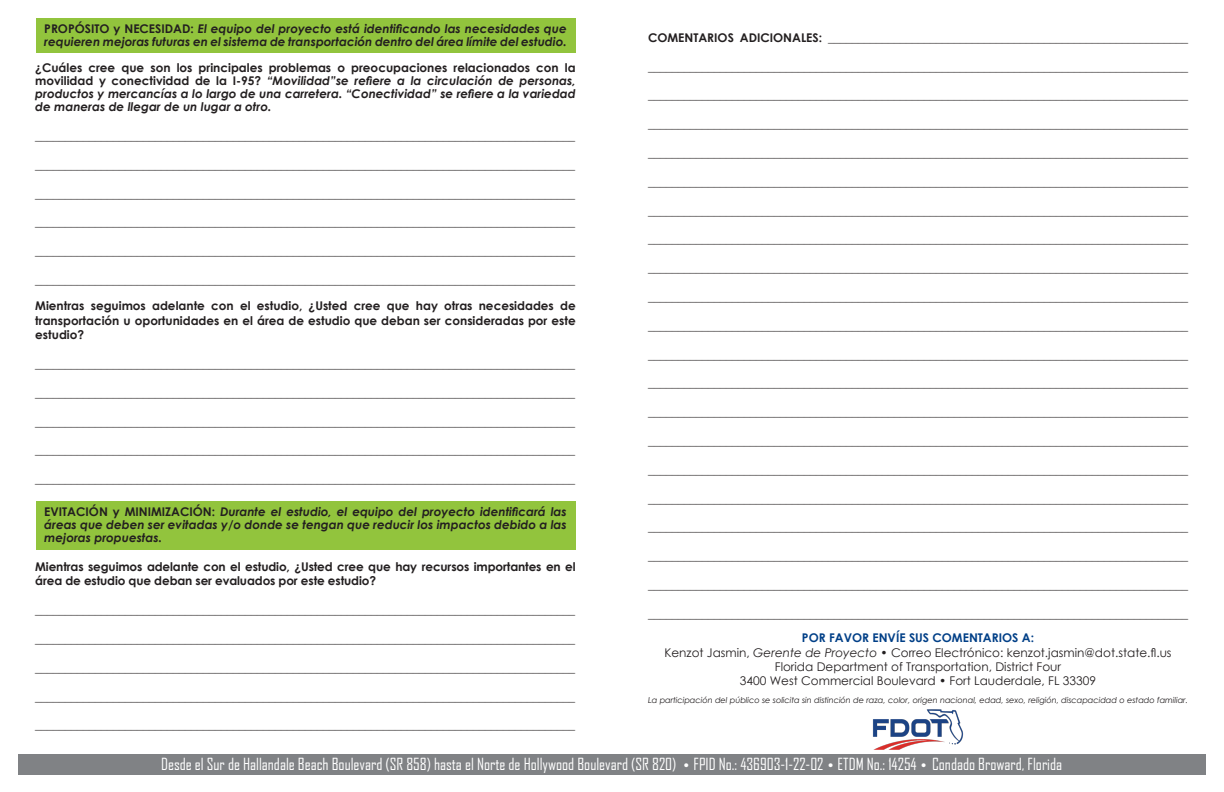
<style>
.page{position:relative;width:1224px;height:792px;background:#fff}
.page>*{position:absolute;margin:0;border:0;box-sizing:border-box;transform-origin:0 0}
.t1{font:16px "Agency FB";color:#fff}
.t2{font:12px "Century Gothic";color:#231f20}
.t3{font:italic 700 12px/13px "Century Gothic";color:#231f20;text-align:justify}
.t4{font:700 12px/14.4px "Century Gothic";letter-spacing:-.01em;color:#231f20;text-align:justify}
.t5{font:700 12px "Century Gothic";color:#003f87}
.t6{font:italic 8.2px "Century Gothic";letter-spacing:-.005em;color:#231f20}
.s1{font-style:normal}
.s2{font-family:"Century Gothic";font-weight:700;font-size:13px}
.s3{font-style:italic}
.s4{font-weight:700}
</style>
<div class="page">
<div style="left:36px;top:501px;width:540px;height:48px;background:#92c43d"></div>
<div style="left:36px;top:18px;width:540px;height:35px;background:#92c43d"></div>
<div style="left:18px;top:754px;width:1188px;height:20px;background:#808285"></div>
<img style="left:872px;top:709px;width:92px;height:41px">
<p class="t3" style="left:44px;top:22px;width:524px"><span class="s1">PROPÓSITO y NECESIDAD:</span> El equipo del proyecto está identificando las necesidades que requieren mejoras futuras en el sistema de transportación dentro del área límite del estudio.</p>
<p class="t3" style="left:35px;top:61px;width:542px"><span class="s1">¿Cuáles cree que son los principales problemas o preocupaciones relacionados con la movilidad y conectividad de la I-95?</span> “Movilidad”se refiere a la circulación de personas, productos y mercancías a lo largo de una carretera. “Conectividad” se refiere a la variedad de maneras de llegar de un lugar a otro.</p>
<p class="t2" style="left:35px;top:127px;width:542px">__________________________________________________________________________________________</p>
<p class="t2" style="left:35px;top:156px;width:542px">__________________________________________________________________________________________</p>
<p class="t2" style="left:35px;top:185px;width:542px">__________________________________________________________________________________________</p>
<p class="t2" style="left:35px;top:214px;width:542px">__________________________________________________________________________________________</p>
<p class="t2" style="left:35px;top:243px;width:542px">__________________________________________________________________________________________</p>
<p class="t2" style="left:35px;top:271px;width:542px">__________________________________________________________________________________________</p>
<p class="t4" style="left:35px;top:298px;width:542px">Mientras seguimos adelante con el estudio, ¿Usted cree que hay otras necesidades de transportación u oportunidades en el área de estudio que deban ser consideradas por este estudio?</p>
<p class="t2" style="left:35px;top:355px;width:542px">__________________________________________________________________________________________</p>
<p class="t2" style="left:35px;top:384px;width:542px">__________________________________________________________________________________________</p>
<p class="t2" style="left:35px;top:413px;width:542px">__________________________________________________________________________________________</p>
<p class="t2" style="left:35px;top:442px;width:542px">__________________________________________________________________________________________</p>
<p class="t2" style="left:35px;top:471px;width:542px">__________________________________________________________________________________________</p>
<p class="t3" style="left:44px;top:505px;width:524px"><span class="s1">EVITACIÓN y MINIMIZACIÓN:</span> Durante el estudio, el equipo del proyecto identificará las áreas que deben ser evitadas y/o donde se tengan que reducir los impactos debido a las mejoras propuestas.</p>
<p class="t4" style="left:35px;top:559px;width:542px">Mientras seguimos adelante con el estudio, ¿Usted cree que hay recursos importantes en el área de estudio que deban ser evaluados por este estudio?</p>
<p class="t2" style="left:35px;top:602px;width:542px">__________________________________________________________________________________________</p>
<p class="t2" style="left:35px;top:630px;width:542px">__________________________________________________________________________________________</p>
<p class="t2" style="left:35px;top:659px;width:542px">__________________________________________________________________________________________</p>
<p class="t2" style="left:35px;top:688px;width:542px">__________________________________________________________________________________________</p>
<p class="t2" style="left:35px;top:717px;width:542px">__________________________________________________________________________________________</p>
<p class="t1" style="left:161px;top:754px;width:903px">Desde el Sur de Hallandale Beach Boulevard (SR 858) hasta el Norte de Hollywood Boulevard (SR 820) <span class="s2">•</span> FPID No.: 436903-1-22-02 <span class="s2">•</span> ETDM No.: 14254 <span class="s2">•</span> Condado Broward, Florida</p>
<p class="t4" style="left:648px;top:30px;width:541px">COMENTARIOS ADICIONALES: ____________________________________________________________</p>
<p class="t2" style="left:648px;top:58px;width:541px">__________________________________________________________________________________________</p>
<p class="t2" style="left:648px;top:87px;width:541px">__________________________________________________________________________________________</p>
<p class="t2" style="left:648px;top:115px;width:541px">__________________________________________________________________________________________</p>
<p class="t2" style="left:648px;top:144px;width:541px">__________________________________________________________________________________________</p>
<p class="t2" style="left:648px;top:173px;width:541px">__________________________________________________________________________________________</p>
<p class="t2" style="left:648px;top:202px;width:541px">__________________________________________________________________________________________</p>
<p class="t2" style="left:648px;top:231px;width:541px">__________________________________________________________________________________________</p>
<p class="t2" style="left:648px;top:259px;width:541px">__________________________________________________________________________________________</p>
<p class="t2" style="left:648px;top:288px;width:541px">__________________________________________________________________________________________</p>
<p class="t2" style="left:648px;top:317px;width:541px">__________________________________________________________________________________________</p>
<p class="t2" style="left:648px;top:346px;width:541px">__________________________________________________________________________________________</p>
<p class="t2" style="left:648px;top:375px;width:541px">__________________________________________________________________________________________</p>
<p class="t2" style="left:648px;top:403px;width:541px">__________________________________________________________________________________________</p>
<p class="t2" style="left:648px;top:432px;width:541px">__________________________________________________________________________________________</p>
<p class="t2" style="left:648px;top:461px;width:541px">__________________________________________________________________________________________</p>
<p class="t2" style="left:648px;top:490px;width:541px">__________________________________________________________________________________________</p>
<p class="t2" style="left:648px;top:519px;width:541px">__________________________________________________________________________________________</p>
<p class="t2" style="left:648px;top:547px;width:541px">__________________________________________________________________________________________</p>
<p class="t2" style="left:648px;top:576px;width:541px">__________________________________________________________________________________________</p>
<p class="t2" style="left:648px;top:605px;width:541px">__________________________________________________________________________________________</p>
<p class="t5" style="left:802px;top:629px;width:234px">POR FAVOR ENVÍE SUS COMENTARIOS A:</p>
<p class="t2" style="left:664px;top:644px;width:509px">Kenzot Jasmin, <span class="s3">Gerente de Proyecto</span> <span class="s4">•</span> Correo Electrónico: kenzot.jasmin@dot.state.fl.us</p>
<p class="t2" style="left:775px;top:658px;width:288px">Florida Department of Transportation, District Four</p>
<p class="t2" style="left:740px;top:673px;width:358px">3400 West Commercial Boulevard <span class="s4">•</span> Fort Lauderdale, FL 33309</p>
<p class="t6" style="left:648px;top:695px;width:542px">La participación del público se solicita sin distinción de raza, color, origen nacional, edad, sexo, religión, discapacidad o estado familiar.</p>
</div>
